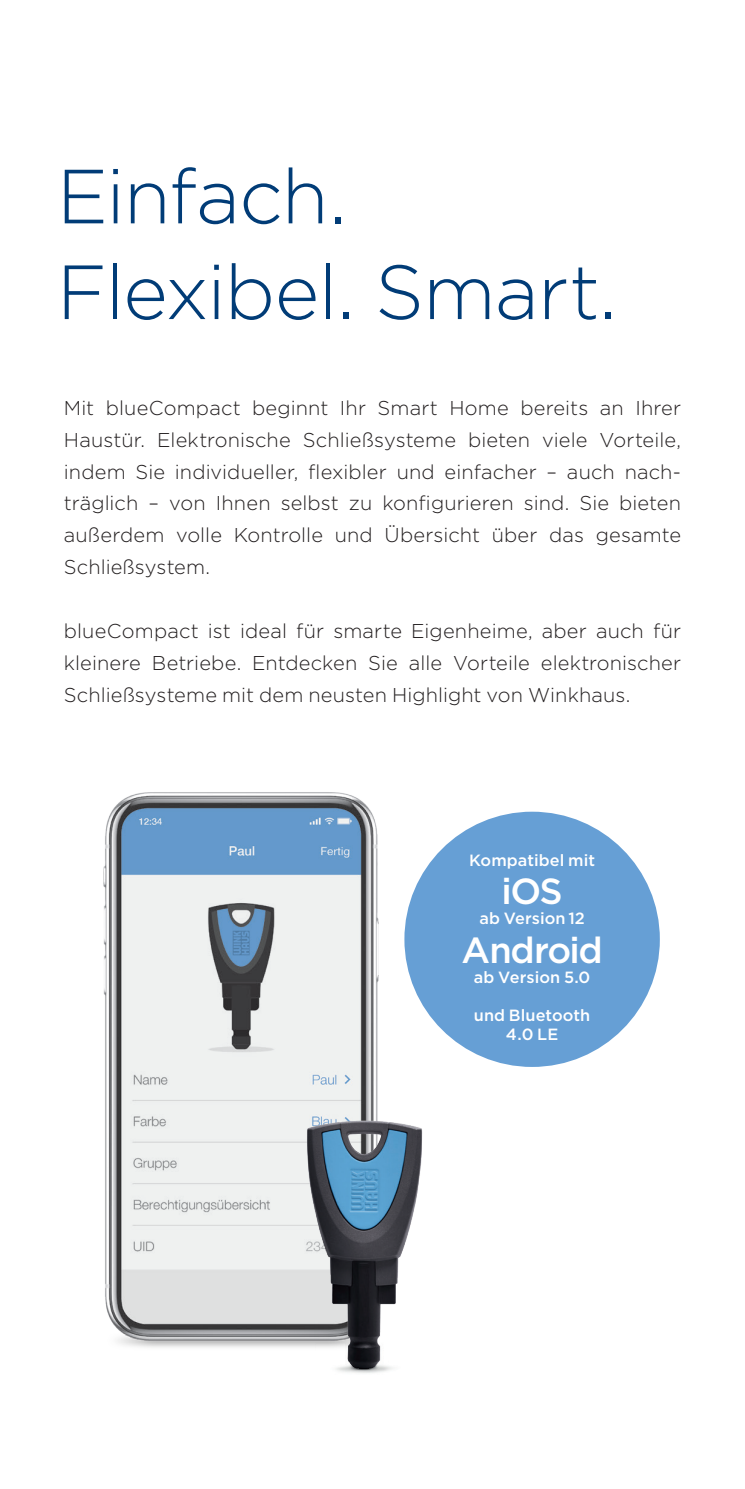
<style>
.page{position:relative;width:745px;height:1489px;background:#fff}
.page>*{position:absolute;margin:0;border:0;box-sizing:border-box;transform-origin:0 0}
.t1{font:300 76.5px/95.8px "Gotham";letter-spacing:-.015em;color:#013c77}
.t2{font:500 36.25px "Gotham";letter-spacing:-.04em;color:#fff}
.t3{font:300 20px/32px "Gotham";letter-spacing:.005em;color:#231f20;text-align:justify}
.t4{font:500 16.25px/18.8px "Gotham";letter-spacing:.005em;color:#fff;text-align:center}
</style>
<div class="page">
<div style="left:404px;top:811px;width:255px;height:255px;background:#669fd5;border-radius:50%"></div>
<img style="left:103px;top:792px;width:276px;height:556px">
<img style="left:285px;top:1112px;width:138px;height:261px">
<h1 class="t1" style="left:57px;top:146px;width:561px">Einfach.<br>Flexibel. Smart.</h1>
<p class="t3" style="left:64px;top:391px;width:618px">Mit blueCompact beginnt Ihr Smart Home bereits an Ihrer Haustür. Elektronische Schließsysteme bieten viele Vorteile, indem Sie individueller, flexibler und einfacher – auch nach&shy;träglich – von Ihnen selbst zu konfigurieren sind. Sie bieten außerdem volle Kontrolle und Übersicht über das gesamte Schließsystem.</p>
<p class="t3" style="left:64px;top:614px;width:618px">blueCompact ist ideal für smarte Eigenheime, aber auch für kleinere Betriebe. Entdecken Sie alle Vorteile elektronischer Schließsysteme mit dem neusten Highlight von Winkhaus.</p>
<p class="t4" style="left:469px;top:850px;width:127px">Kompatibel mit</p>
<h2 class="t2" style="left:501px;top:867px;width:63px">iOS</h2>
<p class="t4" style="left:479px;top:909px;width:107px">ab Version 12</p>
<h2 class="t2" style="left:461px;top:926px;width:143px">Android</h2>
<p class="t4" style="left:473px;top:967px;width:118px">ab Version 5.0</p>
<p class="t4" style="left:473px;top:1005px;width:118px">und Bluetooth<br>4.0 LE</p>
</div>
